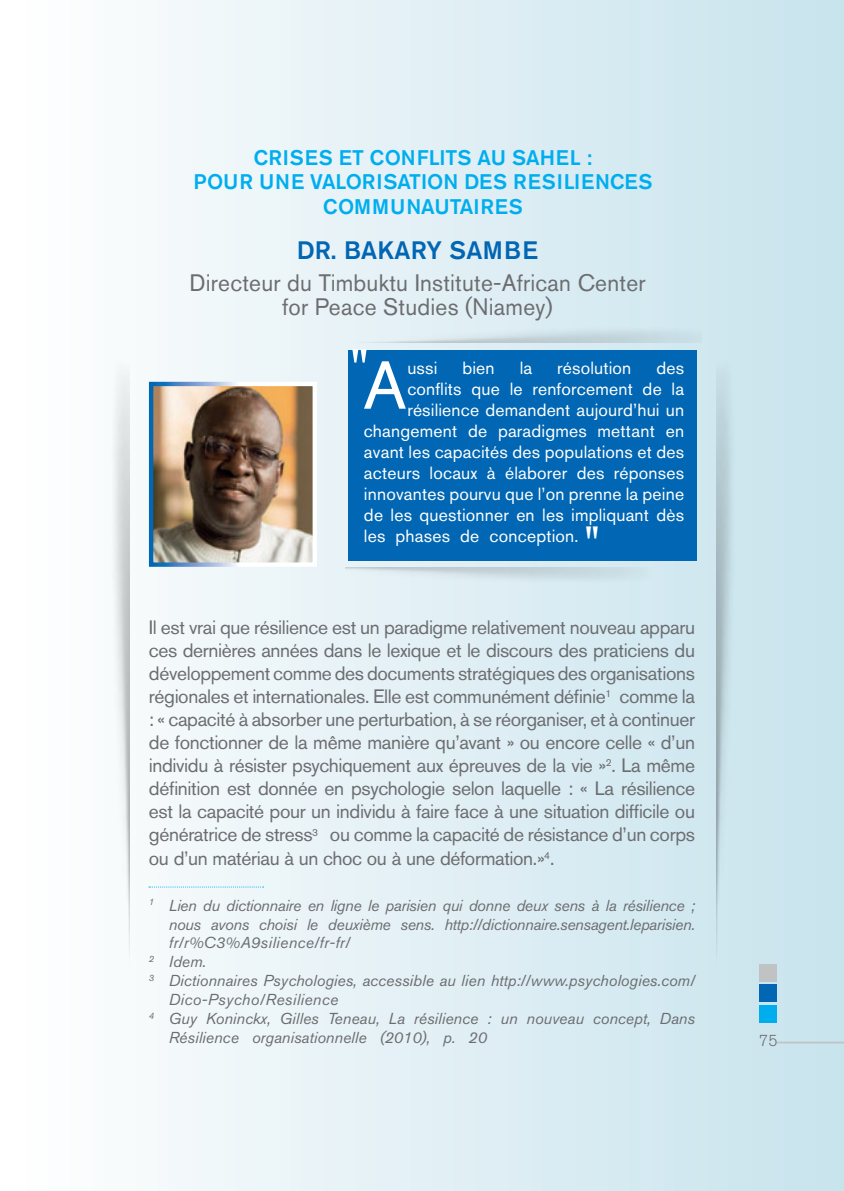
<style>
.page{position:relative;width:844px;height:1191px;background:#fff}
.page>*{position:absolute;margin:0;border:0;box-sizing:border-box;transform-origin:0 0}
.t1{font:67.02px "Akzidenz Grotesk BE";color:#fff}
.t2{font:700 50.57px "Britannic";color:#fff}
.t3{font:500 25.03px "Akzidenz Grotesk BE";color:#0166b3}
.t4{font:23.62px/24.5px "Akzidenz Grotesk BE";letter-spacing:.01em;color:#6c6d70;text-align:center;scale:.96 1}
.t5{font:500 21px/24.5px "Akzidenz Grotesk BE";letter-spacing:.02em;color:#00aeef;text-align:center}
.t6{font:19.25px/23.1px "Akzidenz Grotesk BE";letter-spacing:-.02em;color:#6c6d70;text-align:justify}
.t7{font:17.5px "Akzidenz Grotesk BE";letter-spacing:.01em;color:#fff}
.t8{font:italic 15.75px "Akzidenz Grotesk BE";color:#6c6d70}
.t9{font:italic 15.75px "Akzidenz Grotesk BE";letter-spacing:-.02em;color:#6c6d70}
.t10{font:italic 15.75px "Akzidenz Grotesk BE";letter-spacing:.02em;color:#6c6d70}
.t11{font:300 15.75px "Akzidenz Grotesk BE";color:#6c6d70}
</style>
<div class="page">
<div style="left:0;top:0;width:843px;height:1191px;background:linear-gradient(to right,#fff,#c6e3ec)"></div>
<div style="left:759px;top:1004px;width:17px;height:18px;background:#00aeef"></div>
<div style="left:759px;top:984px;width:17px;height:18px;background:#0166b3"></div>
<div style="left:759px;top:964px;width:17px;height:18px;background:#bfc3c4"></div>
<hr style="left:776px;top:1041px;width:67px;height:2px;background:#bfc3c4">
<div style="left:348px;top:350px;width:348px;height:210px;background:#0166b3"></div>
<img style="left:351px;top:323px;width:350px;height:20px">
<img style="left:346px;top:567px;width:348px;height:20px">
<img style="left:154px;top:387px;width:158px;height:175px">
<div style="left:149px;top:382px;width:168px;height:185px;border:4px solid #fff"></div>
<img style="left:108px;top:290px;width:21px;height:677px">
<img style="left:716px;top:290px;width:22px;height:677px">
<svg style="left:149px;top:886px;width:114px;height:1px"></svg>
<p class="t5" style="left:193px;top:145px;width:460px">CRISES ET CONFLITS AU SAHEL :<br>POUR UNE VALORISATION DES RESILIENCES<br>COMMUNAUTAIRES</p>
<h3 class="t3" style="left:297px;top:235px;width:82px">DR. BAKARY</h3>
<h3 class="t3" style="left:449px;top:235px;width:36px">SAMBE</h3>
<p class="t4" style="left:189px;top:270px;width:476px">Directeur du Timbuktu Institute-African Center for Peace Studies (Niamey)</p>
<h2 class="t2" style="left:351px;top:337px;width:17px">"</h2>
<h1 class="t1" style="left:363px;top:345px;width:45px">A</h1>
<p class="t7" style="left:407px;top:357px;width:32px">ussi</p>
<p class="t7" style="left:462px;top:357px;width:34px">bien</p>
<p class="t7" style="left:519px;top:357px;width:14px">la</p>
<p class="t7" style="left:557px;top:357px;width:76px">résolution</p>
<p class="t7" style="left:656px;top:357px;width:29px">des</p>
<p class="t7" style="left:407px;top:378px;width:278px">conflits que le renforcement de la</p>
<p class="t7" style="left:407px;top:399px;width:278px">résilience demandent aujourd’hui un</p>
<p class="t7" style="left:364px;top:420px;width:321px">changement de paradigmes mettant en</p>
<p class="t7" style="left:364px;top:441px;width:321px">avant les capacités des populations et des</p>
<p class="t7" style="left:364px;top:462px;width:321px">acteurs locaux à élaborer des réponses</p>
<p class="t7" style="left:364px;top:483px;width:321px">innovantes pourvu que l’on prenne la peine</p>
<p class="t7" style="left:364px;top:504px;width:321px">de les questionner en les impliquant dès</p>
<p class="t7" style="left:364px;top:525px;width:216px">les phases de conception.</p>
<p class="t6" style="left:149px;top:615px;width:547px">Il est vrai que résilience est un paradigme relativement nouveau apparu ces dernières années dans le lexique et le discours des praticiens du développement comme des documents stratégiques des organisations régionales et internationales. Elle est communément définie<sup>1</sup> comme la : « capacité à absorber une perturbation, à se réorganiser, et à continuer de fonctionner de la même manière qu’avant » ou encore celle « d’un individu à résister psychiquement aux épreuves de la vie »<sup>2</sup>. La même définition est donnée en psychologie selon laquelle : « La résilience est la capacité pour un individu à faire face à une situation difficile ou génératrice de stress<sup>3</sup> ou comme la capacité de résistance d’un corps ou d’un matériau à un choc ou à une déformation.»<sup>4</sup>.</p>
<p class="t9" style="left:149px;top:895px;width:547px"><sup>1</sup> Lien du dictionnaire en ligne le parisien qui donne deux sens à la résilience ;</p>
<p class="t9" style="left:169px;top:914px;width:527px">nous avons choisi le deuxième sens. http://dictionnaire.sensagent.leparisien.</p>
<p class="t10" style="left:169px;top:933px;width:183px">fr/r%C3%A9silience/fr-fr/</p>
<p class="t8" style="left:149px;top:952px;width:59px"><sup>2</sup> Idem.</p>
<p class="t8" style="left:149px;top:971px;width:547px"><sup>3</sup> Dictionnaires Psychologies, accessible au lien http://www.psychologies.com/</p>
<p class="t10" style="left:169px;top:990px;width:171px">Dico-Psycho/Resilience</p>
<p class="t8" style="left:149px;top:1009px;width:547px"><sup>4</sup> Guy Koninckx, Gilles Teneau, La résilience : un nouveau concept, Dans</p>
<p class="t8" style="left:169px;top:1028px;width:319px">Résilience organisationnelle (2010), p. 20</p>
<p class="t11" style="left:759px;top:1032px;width:20px">75</p>
</div>
